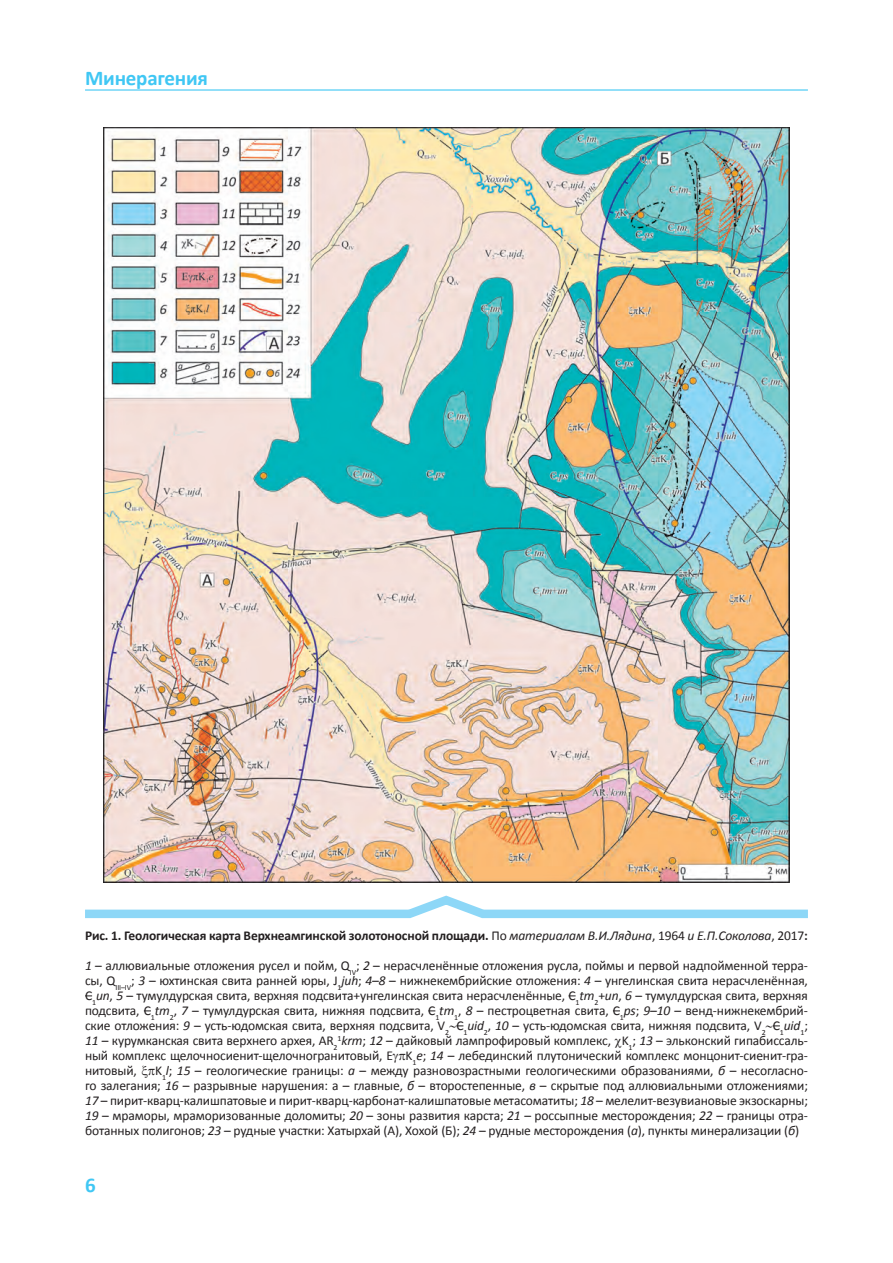
<style>
.page{position:relative;width:893px;height:1263px;background:#fff}
.page>*{position:absolute;margin:0;border:0;box-sizing:border-box;transform-origin:0 0}
.t1{font:700 21px "Calibri";letter-spacing:-.01em;color:#40c7f4}
.t2{font:13.5px/15px "Calibri";letter-spacing:-.01em;color:#231f20;text-align:justify}
.t3{font:700 13.5px "Calibri";letter-spacing:-.01em;color:#231f20}
.s1{font-weight:400}
.s2{font-weight:400;font-style:italic}
.s3{font-style:italic}
</style>
<div class="page">
<hr style="left:85px;top:89px;width:723px;height:2px;background:#40c7f4">
<img style="left:104px;top:128px;width:685px;height:754px">
<svg style="left:85px;top:895px;width:723px;height:24px"></svg>
<svg style="left:456px;top:1025px;width:7px;height:2px"></svg>
<svg style="left:772px;top:1025px;width:8px;height:2px"></svg>
<p class="t1" style="left:85px;top:65px;width:125px">Минерагения</p>
<p class="t3" style="left:85px;top:927px;width:724px">Рис. 1. Геологическая карта Верхнеамгинской золотоносной площади. <span class="s1">По</span> <span class="s2">материалам В.И.Лядина</span><span class="s1">, 1964</span> <span class="s2">и Е.П.Соколова</span><span class="s1">, 2017</span>:</p>
<p class="t2" style="left:85px;top:958px;width:724px"><span class="s3">1</span> – аллювиальные отложения русел и пойм, Q<sub>IV</sub>; <span class="s3">2</span> – нерасчленённые отложения русла, поймы и первой надпойменной терра&shy;сы, Q<sub>III–IV</sub>; <span class="s3">3</span> – юхтинская свита ранней юры, J<sub>1</sub><span class="s3">juh</span>; <span class="s3">4–8</span> – нижнекембрийские отложения: <span class="s3">4</span> – унгелинская свита нерасчленённая, C<sub>1</sub><span class="s3">un</span>, <span class="s3">5</span> – тумулдурская свита, верхняя подсвита+унгелинская свита нерасчленённые, C<sub>1</sub><span class="s3">tm</span><sub>2</sub>+<span class="s3">un</span>, <span class="s3">6</span> – тумулдурская свита, верхняя подсвита, C<sub>1</sub><span class="s3">tm</span><sub>2</sub>, <span class="s3">7</span> – тумулдурская свита, нижняя подсвита, C<sub>1</sub><span class="s3">tm</span><sub>1</sub>, <span class="s3">8</span> – пестроцветная свита, C<sub>1</sub><span class="s3">ps</span>; <span class="s3">9–10</span> – венд-нижнекембрий&shy;ские отложения: <span class="s3">9</span> – усть-юдомская свита, верхняя подсвита, V<sub>2</sub> C<sub>1</sub><span class="s3">uid</span><sub>2</sub>, <span class="s3">10</span> – усть-юдомская свита, нижняя подсвита, V<sub>2</sub> C<sub>1</sub><span class="s3">uid</span><sub>1</sub>; <span class="s3">11</span> – курумканская свита верхнего архея, AR<sub>2</sub><sup>1</sup><span class="s3">krm</span>; <span class="s3">12</span> – дайковый лампрофировый комплекс, K<sub>1</sub>; <span class="s3">13</span> – эльконский гипабиссаль&shy;ный комплекс щелочносиенит-щелочногранитовый, E K<sub>1</sub><span class="s3">e</span>; <span class="s3">14</span> – лебединский плутонический комплекс монцонит-сиенит-гра&shy;нитовый,</p>
<p class="t2" style="left:85px;top:1063px;width:724px;text-indent:70px">K<sub>1</sub><span class="s3">l</span>; <span class="s3">15</span> – геологические границы: <span class="s3">а</span> – между разновозрастными геологическими образованиями, <span class="s3">б</span> – несогласно&shy;го залегания; <span class="s3">16</span> – разрывные нарушения: а – главные, <span class="s3">б</span> – второстепенные, <span class="s3">в</span> – скрытые под аллювиальными отложениями; <span class="s3">17</span> – пирит-кварц-калишпатовые и пирит-кварц-карбонат-калишпатовые метасоматиты; <span class="s3">18</span> – мелелит-везувиановые экзоскарны; <span class="s3">19</span> – мраморы, мраморизованные доломиты; <span class="s3">20</span> – зоны развития карста; <span class="s3">21</span> – россыпные месторождения; <span class="s3">22</span> – границы отра&shy;ботанных полигонов; <span class="s3">23</span> – рудные участки: Хатырхай (А), Хохой (Б); <span class="s3">24</span> – рудные месторождения (<span class="s3">а</span>), пункты минерализации (<span class="s3">б</span>)</p>
<p class="t1" style="left:85px;top:1171px;width:12px">6</p>
</div>
